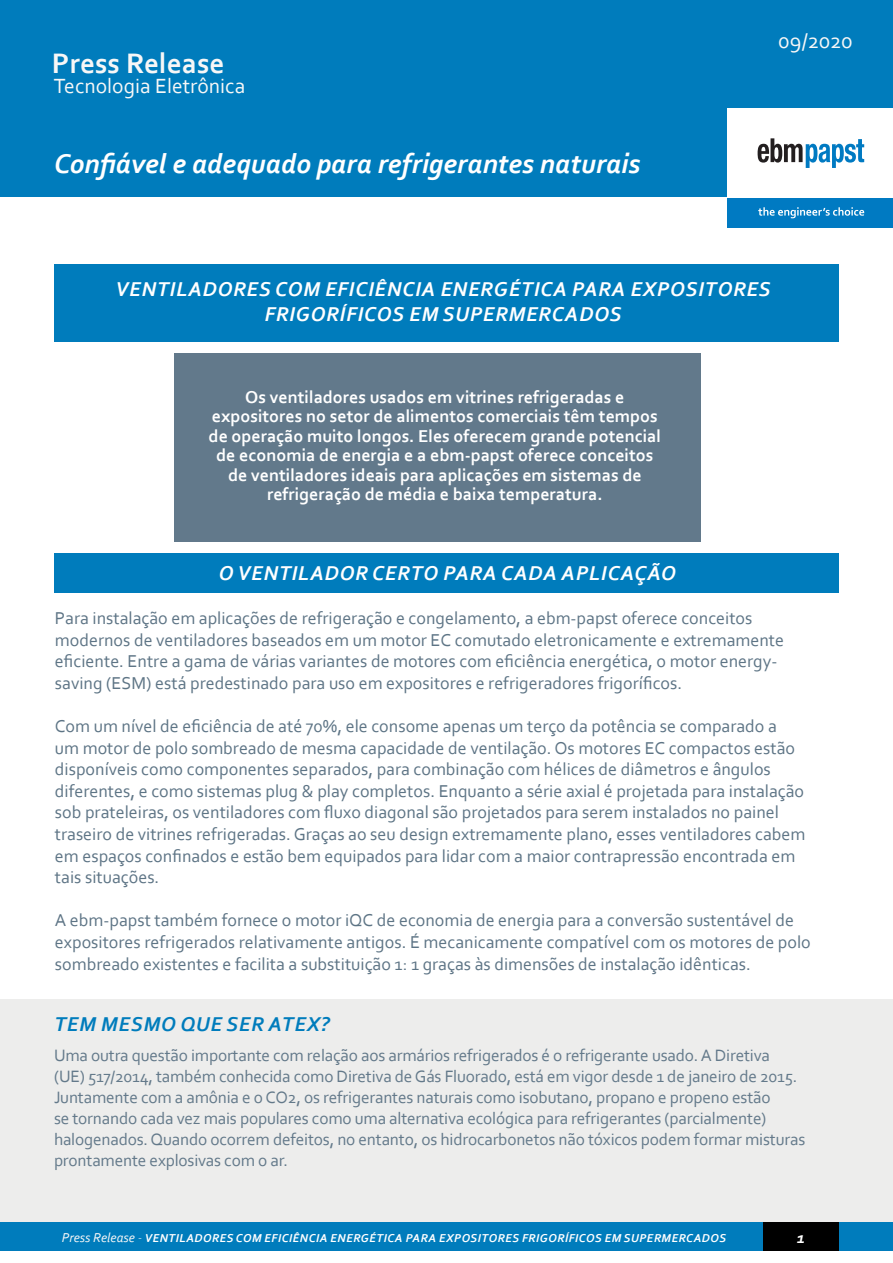
<style>
.page{position:relative;width:893px;height:1263px;background:#fff}
.page>*{position:absolute;margin:0;border:0;box-sizing:border-box;transform-origin:0 0}
.t1{font:700 29.55px "Corbel";color:#f7f7f7}
.t2{font:italic 700 28.35px "Corbel";color:#fff}
.t3{font:22.5px "Corbel";letter-spacing:-.02em;color:#f7f7f7}
.t4{font:21.6px "Corbel";color:#f7f7f7}
.t5{font:italic 700 21px/25.2px "Corbel";letter-spacing:.04em;color:#fff;text-align:center}
.t6{font:italic 700 21px "Corbel";letter-spacing:.04em;color:#007cbc}
.t7{font:18px/21.6px "Corbel";color:#5d7485}
.t8{font:700 18px/19.5px "Corbel";color:#fff;text-align:center}
.t9{font:17.25px/21px "Corbel";letter-spacing:-.01em;color:#63798a}
.t10{font:italic 700 16.5px "Corbel";color:#fff}
.t11{font:italic 700 12px "Corbel";letter-spacing:.04em;color:#fff}
.s1{font-weight:400;font-size:13.5px;color:#f7f7f7}
.s2{font-weight:300;font-size:13.5px;color:#f7f7f7}
</style>
<div class="page">
<div style="left:0;top:0;width:893px;height:196px;background:#007cbc"></div>
<div style="left:727px;top:108px;width:166px;height:90px;background:#fff"></div>
<svg style="left:758px;top:138px;width:106px;height:30px"></svg>
<div style="left:727px;top:198px;width:166px;height:29px;background:#007ac2"></div>
<svg style="left:758px;top:207px;width:106px;height:11px"></svg>
<div style="left:54px;top:264px;width:785px;height:77px;background:#007cbc"></div>
<div style="left:54px;top:553px;width:785px;height:40px;background:#007cbc"></div>
<div style="left:175px;top:352px;width:526px;height:189px;background:#62798b"></div>
<div style="left:0;top:999px;width:893px;height:264px;background:#ededec"></div>
<div style="left:0;top:1222px;width:893px;height:29px;background:#007cbc"></div>
<div style="left:763px;top:1222px;width:75px;height:29px;background:#000"></div>
<div style="left:0;top:1251px;width:893px;height:12px;background:#fff"></div>
<p class="t1" style="left:52px;top:44px;width:174px">Press Release</p>
<p class="t4" style="left:54px;top:72px;width:193px">Tecnologia Eletrônica</p>
<p class="t2" style="left:54px;top:146px;width:588px">Confiável e adequado para refrigerantes naturais</p>
<p class="t3" style="left:778px;top:27px;width:76px">09/2020</p>
<p class="t5" style="left:116px;top:276px;width:657px">VENTILADORES COM EFICIÊNCIA ENERGÉTICA PARA EXPOSITORES<br>FRIGORÍFICOS EM SUPERMERCADOS</p>
<p class="t8" style="left:209px;top:387px;width:454px">Os ventiladores usados em vitrines refrigeradas e expositores no setor de alimentos comerciais têm tempos de operação muito longos. Eles oferecem grande potencial de economia de energia e a ebm-papst oferece conceitos de ventiladores ideais para aplicações em sistemas de refrigeração de média e baixa temperatura.</p>
<p class="t5" style="left:219px;top:559px;width:459px">O VENTILADOR CERTO PARA CADA APLICAÇÃO</p>
<p class="t7" style="left:55px;top:607px;width:731px">Para instalação em aplicações de refrigeração e congelamento, a ebm-papst oferece conceitos modernos de ventiladores baseados em um motor EC comutado eletronicamente e extremamente eficiente. Entre a gama de várias variantes de motores com eficiência energética, o motor energy&shy;saving (ESM) está predestinado para uso em expositores e refrigeradores frigoríficos.</p>
<p class="t7" style="left:55px;top:715px;width:752px">Com um nível de eficiência de até 70%, ele consome apenas um terço da potência se comparado a um motor de polo sombreado de mesma capacidade de ventilação. Os motores EC compactos estão disponíveis como componentes separados, para combinação com hélices de diâmetros e ângulos diferentes, e como sistemas plug &amp; play completos. Enquanto a série axial é projetada para instalação sob prateleiras, os ventiladores com fluxo diagonal são projetados para serem instalados no painel traseiro de vitrines refrigeradas. Graças ao seu design extremamente plano, esses ventiladores cabem em espaços confinados e estão bem equipados para lidar com a maior contrapressão encontrada em tais situações.</p>
<p class="t7" style="left:55px;top:909px;width:757px">A ebm-papst também fornece o motor iQC de economia de energia para a conversão sustentável de expositores refrigerados relativamente antigos. É mecanicamente compatível com os motores de polo sombreado existentes e facilita a substituição 1: 1 graças às dimensões de instalação idênticas.</p>
<p class="t6" style="left:54px;top:1011px;width:277px">TEM MESMO QUE SER ATEX?</p>
<p class="t9" style="left:54px;top:1045px;width:753px">Uma outra questão importante com relação aos armários refrigerados é o refrigerante usado. A Diretiva<br>(UE) 517/2014, também conhecida como Diretiva de Gás Fluorado, está em vigor desde 1 de janeiro de 2015.<br>Juntamente com a amônia e o CO2, os refrigerantes naturais como isobutano, propano e propeno estão<br>se tornando cada vez mais populares como uma alternativa ecológica para refrigerantes (parcialmente) halogenados. Quando ocorrem defeitos, no entanto, os hidrocarbonetos não tóxicos podem formar misturas prontamente explosivas com o ar.</p>
<p class="t11" style="left:62px;top:1230px;width:666px"><span class="s1">Press Release</span> <span class="s2">-</span> VENTILADORES COM EFICIÊNCIA ENERGÉTICA PARA EXPOSITORES FRIGORÍFICOS EM SUPERMERCADOS</p>
<p class="t10" style="left:797px;top:1227px;width:9px">1</p>
</div>
